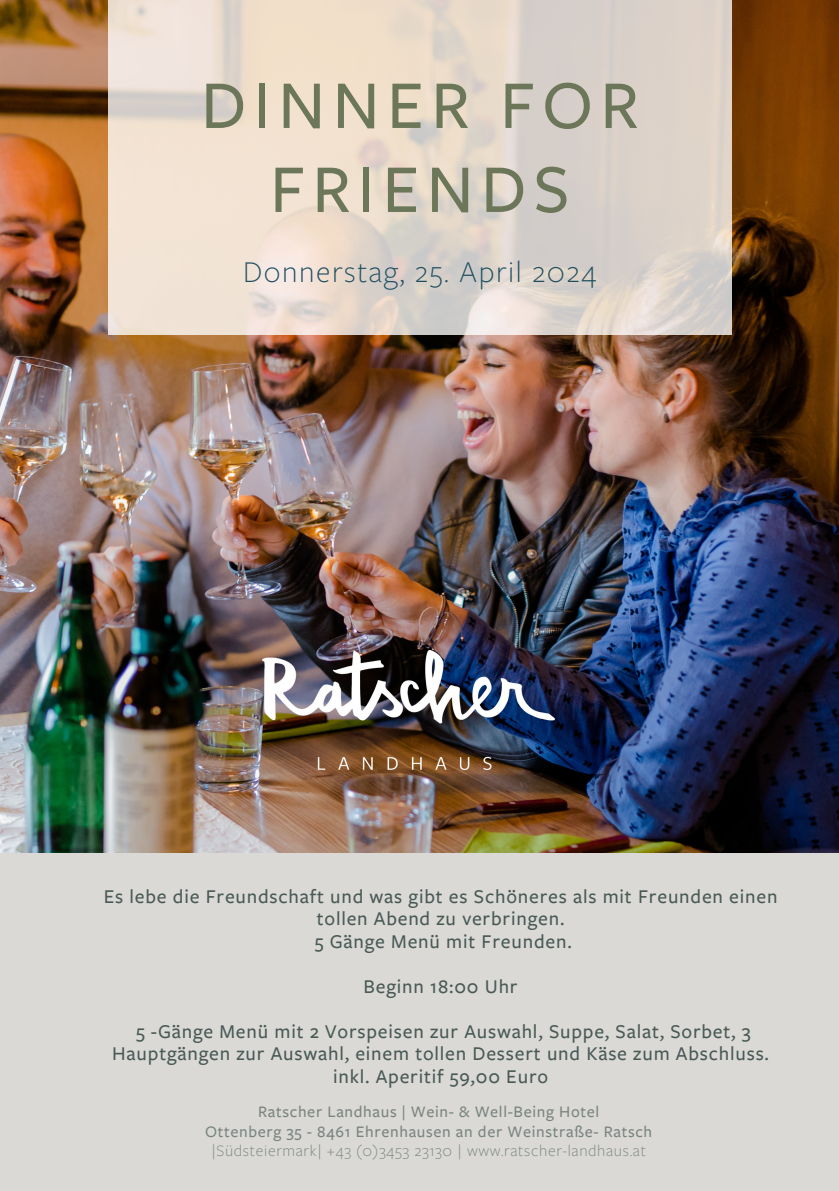
<style>
.page{position:relative;width:839px;height:1191px;background:#fff}
.page>*{position:absolute;margin:0;border:0;box-sizing:border-box;transform-origin:0 0}
.t1{font:500 70.8px/84px "Freight Sans Pro";letter-spacing:.1em;color:#6c7659;text-align:center}
.t2{font:300 31.4px "Freight Sans Pro";letter-spacing:.05em;color:#1f4e5f}
.t3{font:500 20.2px/22.4px "Freight Sans Pro";letter-spacing:.04em;color:#485956;text-align:center}
.t4{font:500 16.6px/19.4px "Freight Sans Pro";letter-spacing:.04em;color:#485956;text-align:center}
.t5{font:300 16.6px "Freight Sans Pro";letter-spacing:.04em;color:#485956}
</style>
<div class="page">
<img style="left:0;top:0;width:838px;height:853px">
<svg style="left:108px;top:0;width:623px;height:334px;background:#e4d9cd"></svg>
<div style="left:0;top:853px;width:838px;height:338px;background:#dad9d6"></div>
<img style="left:262px;top:651px;width:292px;height:118px">
<h1 class="t1" style="left:201px;top:64px;width:439px">DINNER FOR<br>FRIENDS</h1>
<h2 class="t2" style="left:243px;top:255px;width:355px">Donnerstag, 25. April 2024</h2>
<h3 class="t3" style="left:104px;top:886px;width:675px">Es lebe die Freundschaft und was gibt es Schöneres als mit Freunden einen tollen Abend zu verbringen.<br>5 Gänge Menü mit Freunden.</h3>
<h3 class="t3" style="left:363px;top:976px;width:156px">Beginn 18:00 Uhr</h3>
<h3 class="t3" style="left:112px;top:1021px;width:658px">5 -Gänge Menü mit 2 Vorspeisen zur Auswahl, Suppe, Salat, Sorbet, 3<br>Hauptgängen zur Auswahl, einem tollen Dessert und Käse zum Abschluss. inkl. Aperitif 59,00 Euro</h3>
<p class="t4" style="left:205px;top:1102px;width:448px">Ratscher Landhaus | Wein- &amp; Well-Being Hotel<br>Ottenberg 35 - 8461 Ehrenhausen an der Weinstraße- Ratsch</p>
<p class="t5" style="left:211px;top:1142px;width:436px">|Südsteiermark| +43 (0)3453 23130 | www.ratscher-landhaus.at</p>
</div>
